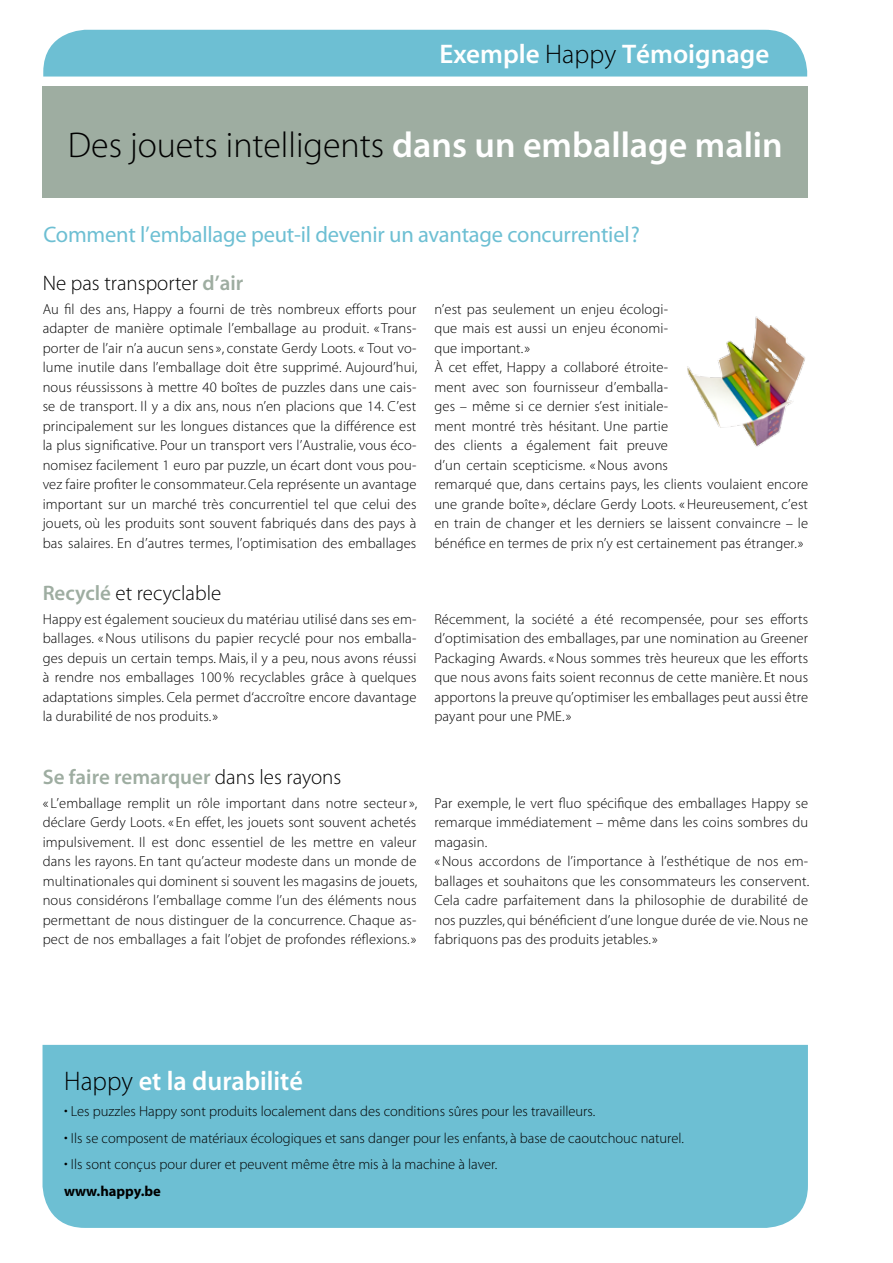
<style>
.page{position:relative;width:893px;height:1263px;background:#fff}
.page>*{position:absolute;margin:0;border:0;box-sizing:border-box;transform-origin:0 0}
.t1{font:300 36px "Myriad LS";color:#000}
.t2{font:500 27px "Myriad LS";color:#fff}
.t3{font:22.5px "Myriad LS";letter-spacing:-.01em;color:#6dbfd3}
.t4{font:300 21px "Myriad LS";color:#000}
.t5{font:500 21px "Myriad LS";color:#9eada1}
.t6{font:300 14.55px/19.5px "Myriad LS";letter-spacing:.01em;color:#000;text-align:justify}
.t7{font:700 14.55px "Myriad LS";color:#000}
.s1{font-weight:300;color:#000}
.s2{font-weight:500;color:#fff}
.s3{font-weight:500;color:#9eada1}
</style>
<div class="page">
<div style="left:43px;top:1045px;width:765px;height:183px;background:#6dbfd3"></div>
<div style="left:43px;top:30px;width:764px;height:47px;background:#6dbfd3"></div>
<div style="left:43px;top:86px;width:765px;height:112px;background:#9eada1"></div>
<img style="left:687px;top:316px;width:118px;height:131px">
<h2 class="t2" style="left:439px;top:40px;width:331px">Exemple <span class="s1">Happy</span> Témoignage</h2>
<h1 class="t1" style="left:68px;top:127px;width:716px">Des jouets intelligents <span class="s2">dans un emballage malin</span></h1>
<h3 class="t3" style="left:43px;top:224px;width:598px">Comment l’emballage peut-il devenir un avantage concurrentiel?</h3>
<h3 class="t4" style="left:43px;top:273px;width:202px">Ne pas transporter <span class="s3">d’air</span></h3>
<p class="t6" style="left:43px;top:300px;width:376px">Au fil des ans, Happy a fourni de très nombreux efforts pour adapter de manière optimale l’emballage au produit. «Trans&shy;porter de l’air n’a aucun sens», constate Gerdy Loots. « Tout vo&shy;lume inutile dans l’emballage doit être supprimé. Aujourd’hui, nous réussissons à mettre 40 boîtes de puzzles dans une cais&shy;se de transport. Il y a dix ans, nous n’en placions que 14. C’est principalement sur les longues distances que la différence est la plus significative. Pour un transport vers l’Australie, vous éco&shy;nomisez facilement 1 euro par puzzle, un écart dont vous pou&shy;vez faire profiter le consommateur. Cela représente un avantage important sur un marché très concurrentiel tel que celui des jouets, où les produits sont souvent fabriqués dans des pays à bas salaires. En d’autres termes, l’optimisation des emballages</p>
<p class="t6" style="left:434px;top:300px;width:375px;text-align:left">n’est pas seulement un enjeu écologi-<br>que mais est aussi un enjeu économi-<br>que important.»<br>À cet effet, Happy a collaboré étroite-<br>ment avec son fournisseur d’emballa-<br>ges – même si ce dernier s’est initiale-<br>ment montré très hésitant. Une partie<br>des clients a également fait preuve<br>d’un certain scepticisme. «Nous avons<br>remarqué que, dans certains pays, les clients voulaient encore une grande boîte», déclare Gerdy Loots. «Heureusement, c’est en train de changer et les derniers se laissent convaincre – le bénéfice en termes de prix n’y est certainement pas étranger.»</p>
<h3 class="t4" style="left:43px;top:583px;width:180px"><span class="s3">Recyclé</span> et recyclable</h3>
<p class="t6" style="left:43px;top:610px;width:375px">Happy est également soucieux du matériau utilisé dans ses em&shy;ballages. «Nous utilisons du papier recyclé pour nos emballa&shy;ges depuis un certain temps. Mais, il y a peu, nous avons réussi à rendre nos emballages 100% recyclables grâce à quelques adaptations simples. Cela permet d‘accroître encore davantage la durabilité de nos produits.»</p>
<p class="t6" style="left:434px;top:610px;width:375px">Récemment, la société a été recompensée, pour ses efforts d’optimisation des emballages, par une nomination au Greener Packaging Awards. «Nous sommes très heureux que les efforts que nous avons faits soient reconnus de cette manière. Et nous apportons la preuve qu’optimiser les emballages peut aussi être payant pour une PME.»</p>
<h3 class="t5" style="left:43px;top:766px;width:300px">Se faire remarquer <span class="s1">dans les rayons</span></h3>
<p class="t6" style="left:43px;top:794px;width:376px">« L’emballage remplit un rôle important dans notre secteur», déclare Gerdy Loots. « En effet, les jouets sont souvent achetés impulsivement. Il est donc essentiel de les mettre en valeur dans les rayons. En tant qu’acteur modeste dans un monde de multinationales qui dominent si souvent les magasins de jouets, nous considérons l’emballage comme l’un des éléments nous permettant de nous distinguer de la concurrence. Chaque as&shy;pect de nos emballages a fait l’objet de profondes réflexions.»</p>
<p class="t6" style="left:434px;top:794px;width:376px;text-align:left">Par exemple, le vert fluo spécifique des emballages Happy se remarque immédiatement – même dans les coins sombres du magasin.<br>«Nous accordons de l’importance à l’esthétique de nos em&shy;ballages et souhaitons que les consommateurs les conservent.<br>Cela cadre parfaitement dans la philosophie de durabilité de nos puzzles, qui bénéficient d’une longue durée de vie. Nous ne fabriquons pas des produits jetables.»</p>
<h2 class="t2" style="left:64px;top:1067px;width:240px"><span class="s1">Happy</span> et la durabilité</h2>
<p class="t6" style="left:64px;top:1102px;width:533px">• Les puzzles Happy sont produits localement dans des conditions sûres pour les travailleurs.</p>
<p class="t6" style="left:64px;top:1129px;width:621px">• Ils se composent de matériaux écologiques et sans danger pour les enfants, à base de caoutchouc naturel.</p>
<p class="t6" style="left:64px;top:1155px;width:435px">• Ils sont conçus pour durer et peuvent même être mis à la machine à laver.</p>
<p class="t7" style="left:64px;top:1183px;width:98px">www.happy.be</p>
</div>
